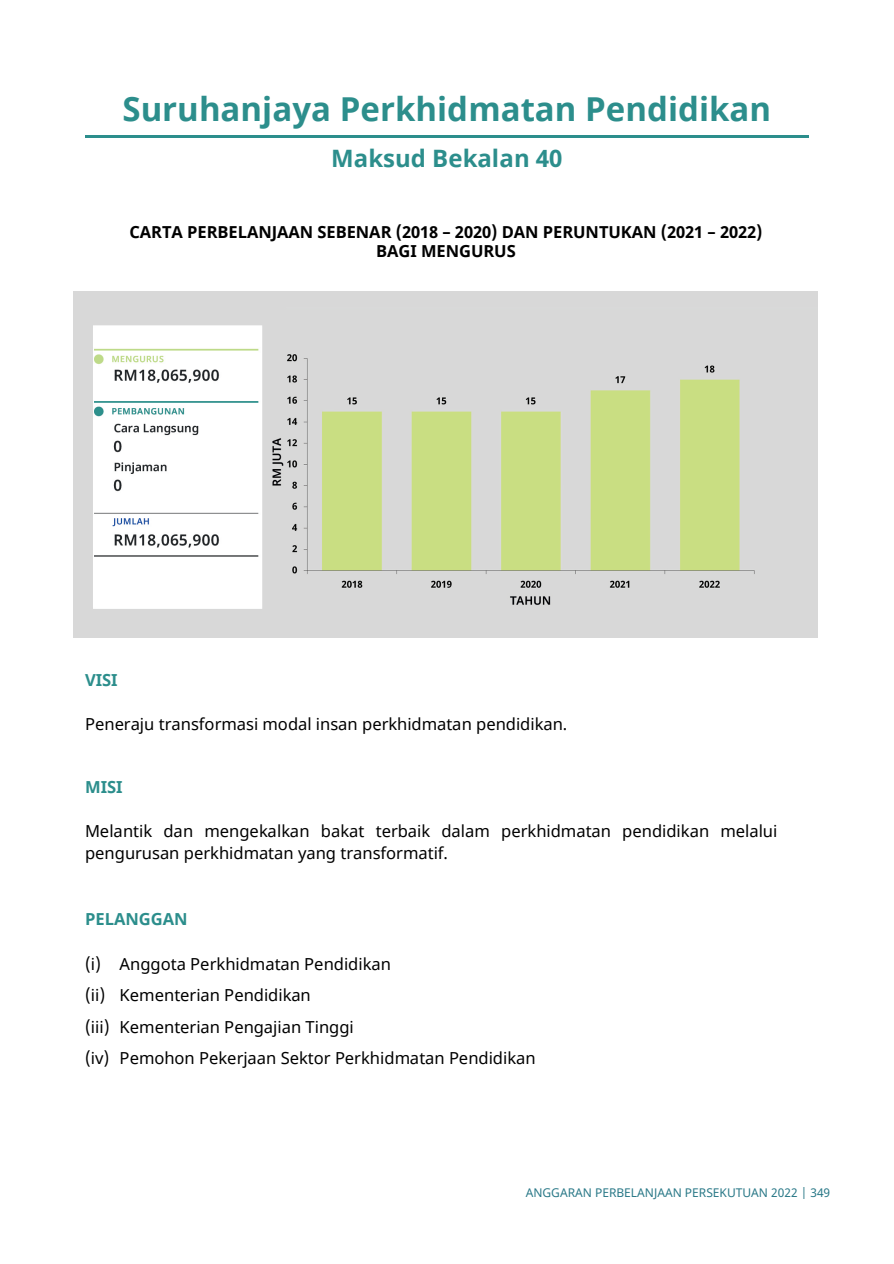
<style>
.page{position:relative;width:894px;height:1264px;background:#fff}
.page>*{position:absolute;margin:0;border:0;box-sizing:border-box;transform-origin:0 0}
.t1{font:700 33px "Noto Sans";color:#2c8e8c}
.t2{font:700 24px "Noto Sans";letter-spacing:-.005em;color:#2c8e8c}
.t3{font:16.5px/22.5px "Noto Sans";color:#000}
.t4{font:700 16.5px/19.8px "Noto Sans";letter-spacing:-.005em;color:#000;text-align:center}
.t5{font:700 16.5px "Noto Sans";color:#2c8e8c}
.t6{font:12px "Noto Sans";color:#297887}
</style>
<div class="page">
<hr style="left:85px;top:135px;width:723px;height:2px;background:#2c8e8c">
<img style="left:74px;top:291px;width:743px;height:346px">
<p class="t1" style="left:122px;top:85px;width:650px">Suruhanjaya Perkhidmatan Pendidikan</p>
<p class="t2" style="left:331px;top:141px;width:232px">Maksud Bekalan 40</p>
<p class="t4" style="left:129px;top:222px;width:634px">CARTA PERBELANJAAN SEBENAR (2018 – 2020) DAN PERUNTUKAN (2021 – 2022)<br>BAGI MENGURUS</p>
<h1 class="t5" style="left:85px;top:668px;width:34px">VISI</h1>
<p class="t3" style="left:85px;top:713px;width:483px">Peneraju transformasi modal insan perkhidmatan pendidikan.</p>
<h1 class="t5" style="left:85px;top:775px;width:39px">MISI</h1>
<p class="t3" style="left:85px;top:819px;width:693px">Melantik dan mengekalkan bakat terbaik dalam perkhidmatan pendidikan melalui pengurusan perkhidmatan yang transformatif.</p>
<h1 class="t5" style="left:85px;top:906px;width:104px">PELANGGAN</h1>
<p class="t3" style="left:85px;top:952px;width:307px">(i) Anggota Perkhidmatan Pendidikan</p>
<p class="t3" style="left:85px;top:984px;width:227px">(ii) Kementerian Pendidikan</p>
<p class="t3" style="left:85px;top:1015px;width:270px">(iii) Kementerian Pengajian Tinggi</p>
<p class="t3" style="left:85px;top:1047px;width:452px">(iv) Pemohon Pekerjaan Sektor Perkhidmatan Pendidikan</p>
<p class="t6" style="left:525px;top:1184px;width:306px">ANGGARAN PERBELANJAAN PERSEKUTUAN 2022 | 349</p>
</div>
